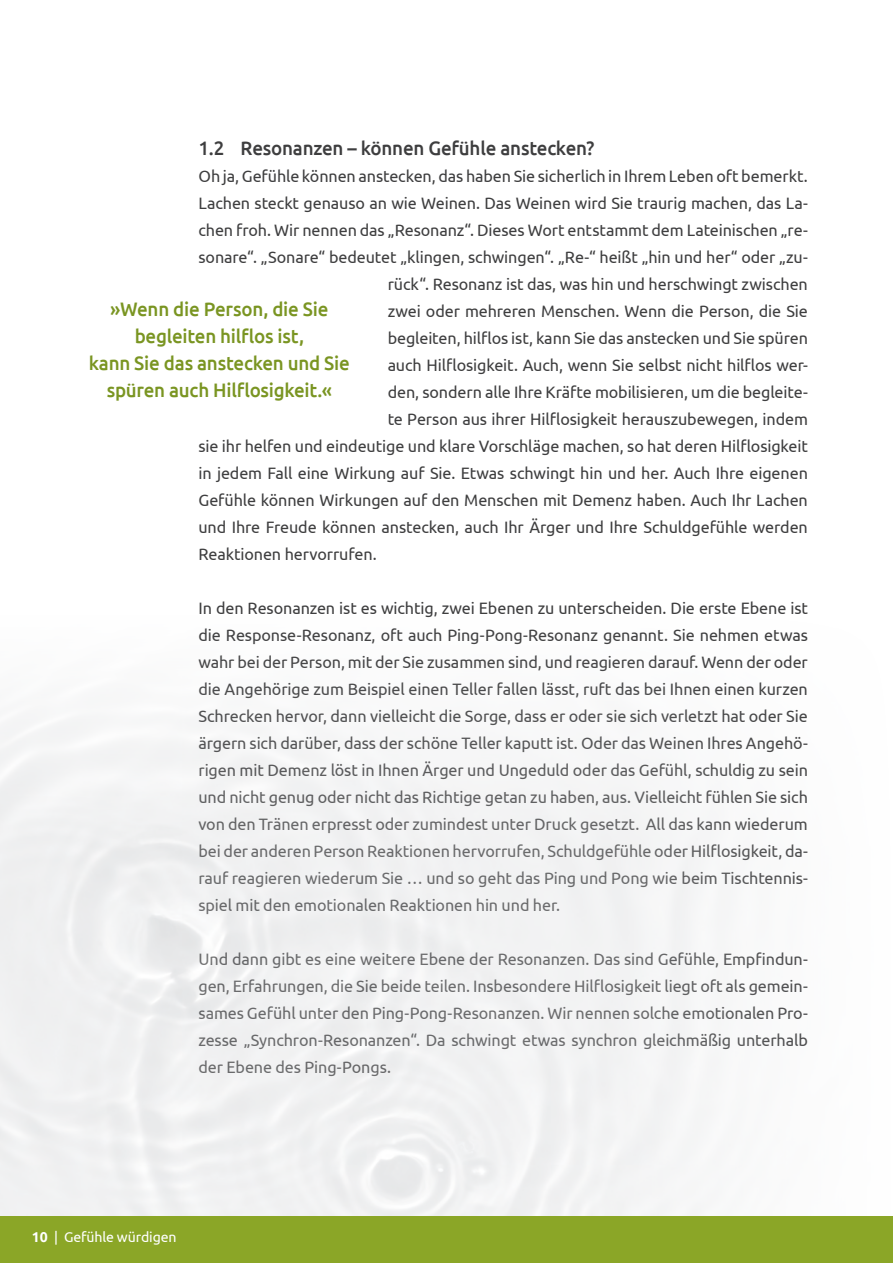
<style>
.page{position:relative;width:893px;height:1263px;background:#fff}
.page>*{position:absolute;margin:0;border:0;box-sizing:border-box;transform-origin:0 0}
.t1{font:500 19.5px/27px "Ubuntu";letter-spacing:-.015em;color:#7a9522;text-align:center;scale:.96 1}
.Subheadline{font:500 19.5px "Ubuntu";letter-spacing:-.01em;color:#3e3e3f;scale:.96 1}
.Fließtext{font:16.5px/27px "Ubuntu";letter-spacing:-.005em;color:#3e3e3f;text-align:justify}
.t2{font:14.25px "Ubuntu";letter-spacing:-.01em;color:#fff}
.s1{font-weight:700}
</style>
<div class="page">
<div style="left:0;top:1216px;width:893px;height:47px;background:#8ba627"></div>
<h2 class="Subheadline" style="left:198px;top:135px;width:414px">1.2 Resonanzen – können Gefühle anstecken?</h2>
<p class="Fließtext" style="left:198px;top:162px;width:611px">Oh ja, Gefühle können anstecken, das haben Sie sicherlich in Ihrem Leben oft bemerkt.</p>
<p class="Fließtext" style="left:198px;top:189px;width:611px">Lachen steckt genauso an wie Weinen. Das Weinen wird Sie traurig machen, das La-</p>
<p class="Fließtext" style="left:198px;top:216px;width:611px">chen froh. Wir nennen das „Resonanz“. Dieses Wort entstammt dem Lateinischen „re-</p>
<p class="Fließtext" style="left:198px;top:243px;width:611px">sonare“. „Sonare“ bedeutet „klingen, schwingen“. „Re-“ heißt „hin und her“ oder „zu-</p>
<p class="Fließtext" style="left:388px;top:270px;width:422px">rück“. Resonanz ist das, was hin und herschwingt zwischen</p>
<p class="Fließtext" style="left:388px;top:297px;width:422px">zwei oder mehreren Menschen. Wenn die Person, die Sie</p>
<p class="Fließtext" style="left:388px;top:324px;width:422px">begleiten, hilflos ist, kann Sie das anstecken und Sie spüren</p>
<p class="Fließtext" style="left:388px;top:351px;width:422px">auch Hilflosigkeit. Auch, wenn Sie selbst nicht hilflos wer-</p>
<p class="Fließtext" style="left:388px;top:378px;width:422px">den, sondern alle Ihre Kräfte mobilisieren, um die begleite-</p>
<p class="Fließtext" style="left:388px;top:405px;width:422px">te Person aus ihrer Hilflosigkeit herauszubewegen, indem</p>
<p class="Fließtext" style="left:198px;top:432px;width:611px">sie ihr helfen und eindeutige und klare Vorschläge machen, so hat deren Hilflosigkeit</p>
<p class="Fließtext" style="left:198px;top:459px;width:611px">in jedem Fall eine Wirkung auf Sie. Etwas schwingt hin und her. Auch Ihre eigenen</p>
<p class="Fließtext" style="left:198px;top:486px;width:611px">Gefühle können Wirkungen auf den Menschen mit Demenz haben. Auch Ihr Lachen</p>
<p class="Fließtext" style="left:198px;top:513px;width:611px">und Ihre Freude können anstecken, auch Ihr Ärger und Ihre Schuldgefühle werden</p>
<p class="Fließtext" style="left:198px;top:540px;width:180px">Reaktionen hervorrufen.</p>
<p class="t1" style="left:89px;top:295px;width:273px">»Wenn die Person, die Sie begleiten hilflos ist,<br>kann Sie das anstecken und Sie spüren auch Hilflosigkeit.«</p>
<p class="Fließtext" style="left:198px;top:594px;width:611px">In den Resonanzen ist es wichtig, zwei Ebenen zu unterscheiden. Die erste Ebene ist die Response-Resonanz, oft auch Ping-Pong-Resonanz genannt. Sie nehmen etwas wahr bei der Person, mit der Sie zusammen sind, und reagieren darauf. Wenn der oder die Angehörige zum Beispiel einen Teller fallen lässt, ruft das bei Ihnen einen kurzen Schrecken hervor, dann vielleicht die Sorge, dass er oder sie sich verletzt hat oder Sie ärgern sich darüber, dass der schöne Teller kaputt ist. Oder das Weinen Ihres Angehö&shy;rigen mit Demenz löst in Ihnen Ärger und Ungeduld oder das Gefühl, schuldig zu sein und nicht genug oder nicht das Richtige getan zu haben, aus. Vielleicht fühlen Sie sich von den Tränen erpresst oder zumindest unter Druck gesetzt. All das kann wiederum bei der anderen Person Reaktionen hervorrufen, Schuldgefühle oder Hilflosigkeit, da&shy;rauf reagieren wiederum Sie … und so geht das Ping und Pong wie beim Tischtennis&shy;spiel mit den emotionalen Reaktionen hin und her.</p>
<p class="Fließtext" style="left:198px;top:945px;width:611px">Und dann gibt es eine weitere Ebene der Resonanzen. Das sind Gefühle, Empfindun&shy;gen, Erfahrungen, die Sie beide teilen. Insbesondere Hilflosigkeit liegt oft als gemein&shy;sames Gefühl unter den Ping-Pong-Resonanzen. Wir nennen solche emotionalen Pro&shy;zesse „Synchron-Resonanzen“. Da schwingt etwas synchron gleichmäßig unterhalb der Ebene des Ping-Pongs.</p>
<p class="t2" style="left:32px;top:1228px;width:146px"><span class="s1">10</span> | Gefühle würdigen</p>
</div>
